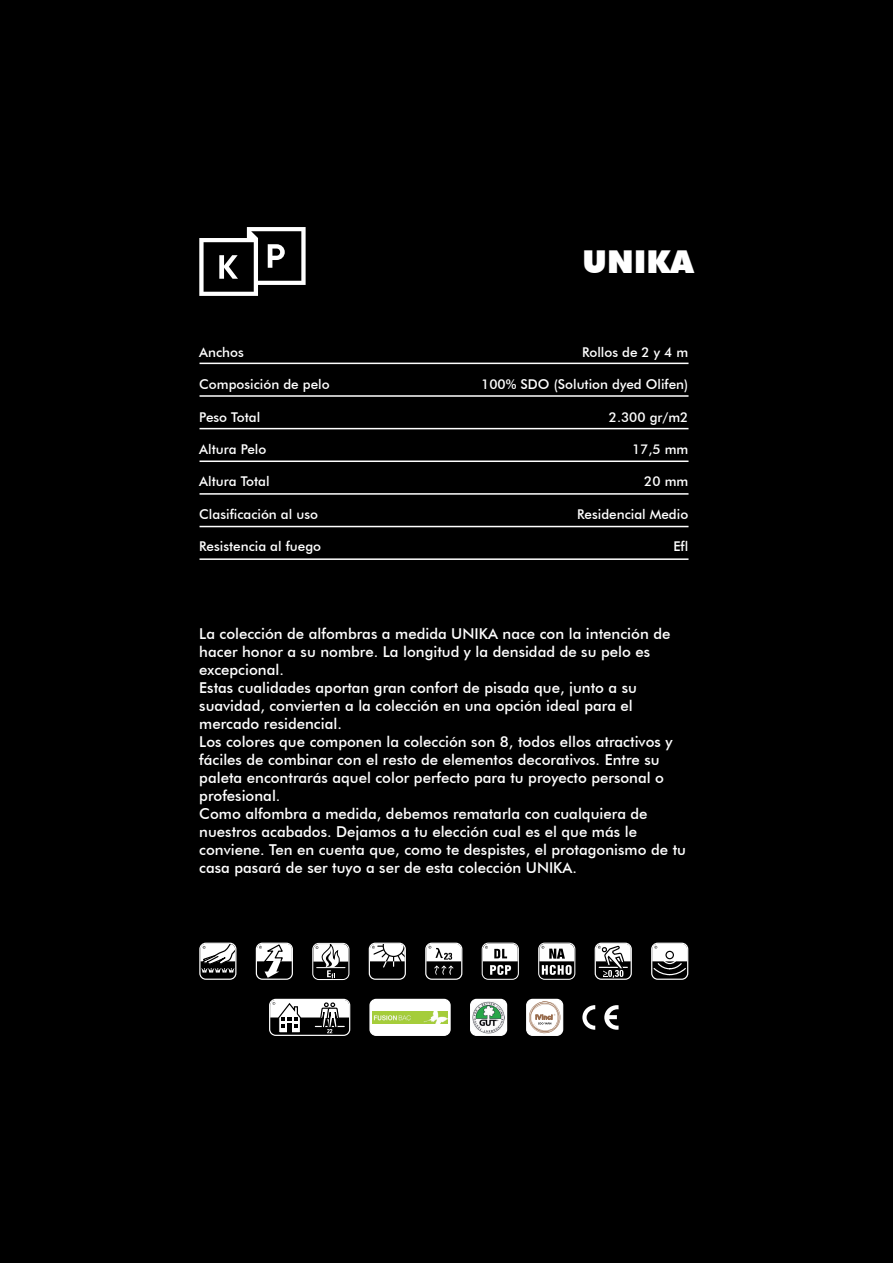
<style>
.page{position:relative;width:893px;height:1263px;background:#000}
.page>*{position:absolute;margin:0;border:0;box-sizing:border-box;transform-origin:0 0}
.t1{font:900 31.5px "Futura BT";color:#fff}
.t2{font:500 15px/18px "Futura BT";color:#fff}
.t3{font:500 13.5px "Futura BT";color:#fff}
</style>
<div class="page">
<svg style="left:199px;top:227px;width:107px;height:69px"></svg>
<hr style="left:199px;top:363px;width:489px;height:1px;background:#fff">
<hr style="left:199px;top:395px;width:489px;height:2px;background:#fff">
<hr style="left:199px;top:428px;width:489px;height:1px;background:#fff">
<hr style="left:199px;top:460px;width:489px;height:2px;background:#fff">
<hr style="left:199px;top:493px;width:489px;height:2px;background:#fff">
<hr style="left:199px;top:526px;width:489px;height:1px;background:#fff">
<hr style="left:199px;top:558px;width:489px;height:2px;background:#fff">
<svg style="left:582px;top:1005px;width:13px;height:25px"></svg>
<svg style="left:604px;top:1005px;width:15px;height:25px"></svg>
<div style="left:527px;top:999px;width:36px;height:36px;background:#fff;border-radius:6px"></div>
<div style="left:526px;top:999px;width:37px;height:37px;border:1px solid #fff;border-radius:6px"></div>
<svg style="left:529px;top:1001px;width:31px;height:32px"></svg>
<svg style="left:471px;top:999px;width:36px;height:36px"></svg>
<div style="left:470px;top:999px;width:37px;height:37px;border:1px solid #fff;border-radius:6px"></div>
<img style="left:472px;top:1002px;width:32px;height:31px">
<svg style="left:271px;top:1000px;width:78px;height:36px"></svg>
<div style="left:269px;top:999px;width:81px;height:37px;border:1px solid #fff;border-radius:6px"></div>
<div style="left:370px;top:999px;width:80px;height:36px;background:#fff;border-radius:6px"></div>
<div style="left:369px;top:999px;width:82px;height:37px;border:1px solid #fff;border-radius:6px"></div>
<img style="left:373px;top:1011px;width:74px;height:12px">
<svg style="left:257px;top:942px;width:35px;height:36px"></svg>
<div style="left:256px;top:943px;width:37px;height:37px;border:1px solid #fff;border-radius:6px"></div>
<svg style="left:370px;top:942px;width:36px;height:26px"></svg>
<div style="left:369px;top:943px;width:37px;height:37px;border:1px solid #fff;border-radius:6px"></div>
<div style="left:425px;top:943px;width:37px;height:37px;border:1px solid #fff;border-radius:6px"></div>
<svg style="left:426px;top:944px;width:35px;height:31px"></svg>
<div style="left:312px;top:943px;width:37px;height:37px;border:1px solid #fff;border-radius:6px"></div>
<svg style="left:313px;top:944px;width:35px;height:34px"></svg>
<div style="left:482px;top:943px;width:37px;height:37px;border:1px solid #fff;border-radius:6px"></div>
<svg style="left:483px;top:944px;width:35px;height:31px"></svg>
<div style="left:538px;top:943px;width:37px;height:37px;border:1px solid #fff;border-radius:6px"></div>
<svg style="left:539px;top:944px;width:35px;height:31px"></svg>
<div style="left:595px;top:943px;width:37px;height:37px;border:1px solid #fff;border-radius:6px"></div>
<svg style="left:596px;top:944px;width:35px;height:34px"></svg>
<svg style="left:653px;top:944px;width:34px;height:32px"></svg>
<div style="left:651px;top:943px;width:37px;height:37px;border:1px solid #fff;border-radius:6px"></div>
<svg style="left:200px;top:943px;width:36px;height:36px"></svg>
<svg style="left:201px;top:942px;width:36px;height:30px"></svg>
<div style="left:199px;top:943px;width:37px;height:37px;border:1px solid #fff;border-radius:6px"></div>
<p class="t1" style="left:582px;top:243px;width:113px">UNIKA</p>
<p class="t3" style="left:199px;top:344px;width:46px">Anchos</p>
<p class="t3" style="left:582px;top:344px;width:108px">Rollos de 2 y 4 m</p>
<p class="t3" style="left:199px;top:376px;width:132px">Composición de pelo</p>
<p class="t3" style="left:481px;top:376px;width:208px">100% SDO (Solution dyed Olifen)</p>
<p class="t3" style="left:199px;top:408px;width:62px">Peso Total</p>
<p class="t3" style="left:609px;top:408px;width:81px">2.300 gr/m2</p>
<p class="t3" style="left:199px;top:441px;width:69px">Altura Pelo</p>
<p class="t3" style="left:632px;top:441px;width:58px">17,5 mm</p>
<p class="t3" style="left:199px;top:473px;width:72px">Altura Total</p>
<p class="t3" style="left:644px;top:473px;width:46px">20 mm</p>
<p class="t3" style="left:199px;top:506px;width:120px">Clasificación al uso</p>
<p class="t3" style="left:577px;top:506px;width:113px">Residencial Medio</p>
<p class="t3" style="left:199px;top:538px;width:123px">Resistencia al fuego</p>
<p class="t3" style="left:673px;top:538px;width:16px">Efl</p>
<p class="t2" style="left:199px;top:624px;width:473px">La colección de alfombras a medida UNIKA nace con la intención de hacer honor a su nombre. La longitud y la densidad de su pelo es excepcional.</p>
<p class="t2" style="left:199px;top:678px;width:439px">Estas cualidades aportan gran confort de pisada que, junto a su</p>
<p class="t2" style="left:199px;top:696px;width:435px">suavidad, convierten a la colección en una opción ideal para el</p>
<p class="t2" style="left:199px;top:714px;width:144px">mercado residencial.</p>
<p class="t2" style="left:199px;top:732px;width:475px">Los colores que componen la colección son 8, todos ellos atractivos y</p>
<p class="t2" style="left:199px;top:750px;width:462px">fáciles de combinar con el resto de elementos decorativos. Entre su</p>
<p class="t2" style="left:199px;top:768px;width:466px">paleta encontrarás aquel color perfecto para tu proyecto personal o</p>
<p class="t2" style="left:199px;top:786px;width:83px">profesional.</p>
<p class="t2" style="left:199px;top:804px;width:450px">Como alfombra a medida, debemos rematarla con cualquiera de nuestros acabados. Dejamos a tu elección cual es el que más le</p>
<p class="t2" style="left:199px;top:840px;width:488px">conviene. Ten en cuenta que, como te despistes, el protagonismo de tu casa pasará de ser tuyo a ser de esta colección UNIKA.</p>
</div>
